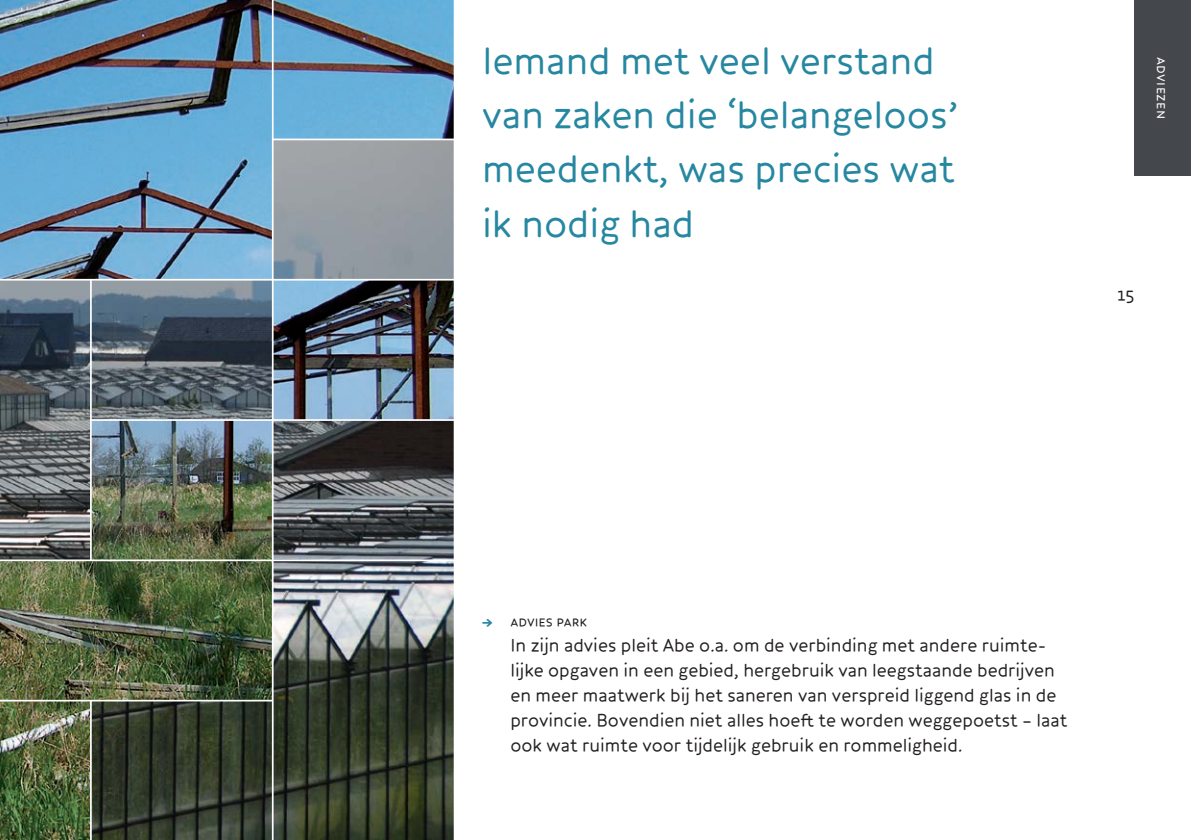
<style>
.page{position:relative;width:1191px;height:840px;background:#fff}
.page>*{position:absolute;margin:0;border:0;box-sizing:border-box;transform-origin:0 0}
.Quote_20_27{font:40px/54px "Core Humanist Sans";color:#2687a1}
.platte_tekst{font:19px/25px "Core Humanist Sans";color:#231f20}
.platte_tekst-2{font:15px "Core Humanist Sans";color:#231f20}
.platte_tekst-3{font:15px "Core Humanist Sans";letter-spacing:.03em;color:#fff}
.s1{font-weight:700;color:#2687a1}
</style>
<div class="page">
<img style="left:0;top:0;width:454px;height:140px">
<img style="left:0;top:140px;width:454px;height:699px">
<div style="left:1134px;top:0;width:57px;height:176px;background:#44474b"></div>
<p class="Quote_20_27" style="left:482px;top:34px;width:477px">Iemand met veel verstand van zaken die ‘belangeloos’ meedenkt, was precies wat</p>
<p class="Quote_20_27" style="left:482px;top:196px;width:214px">ik nodig had</p>
<p class="platte_tekst-3" style="left:1171px;top:57px;width:64px;rotate:90deg">adviezen</p>
<p class="platte_tekst" style="left:1117px;top:282px;width:19px">15</p>
<p class="platte_tekst-2" style="left:482px;top:611px;width:107px"><span class="s1">→</span> advies park</p>
<p class="platte_tekst" style="left:510px;top:632px;width:558px">In zijn advies pleit Abe o.a. om de verbinding met andere ruimte&shy;lijke opgaven in een gebied, hergebruik van leegstaande bedrijven en meer maatwerk bij het saneren van verspreid liggend glas in de provincie. Bovendien niet alles hoeft te worden weggepoetst – laat ook wat ruimte voor tijdelijk gebruik en rommeligheid.</p>
</div>
